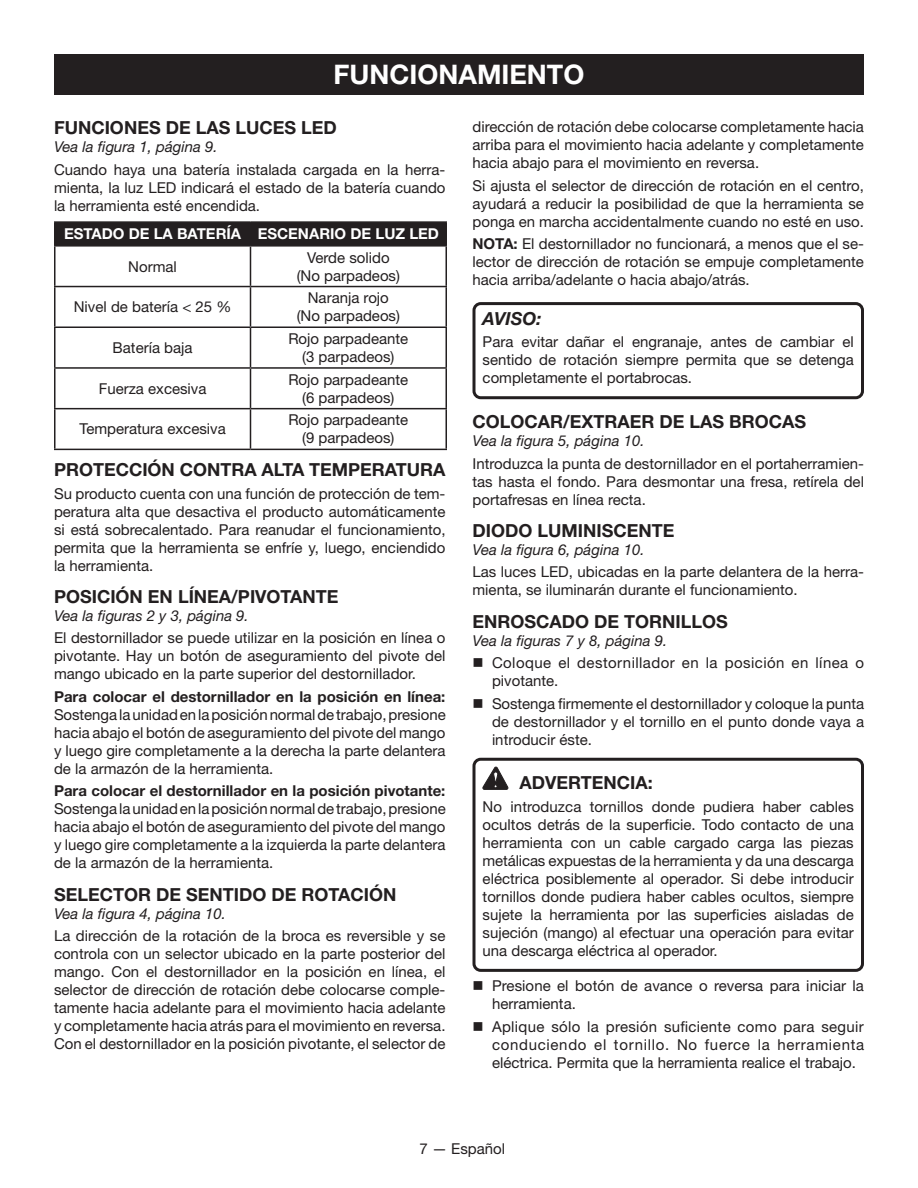
<style>
.page{position:relative;width:918px;height:1188px;background:#fff}
.page>*{position:absolute;margin:0;border:0;box-sizing:border-box;transform-origin:0 0}
.HEADING{font:700 27px "Helvetica Neue LT Std";color:#fff}
.Heading_2_no_space{font:700 18px "Helvetica Neue LT Std";color:#231f20}
.Warning{font:700 18px "Helvetica Neue LT Std";color:#231f20}
.Notice{font:italic 700 18px "Helvetica Neue LT Std";color:#231f20}
.Body_text{font:15px/18px "Helvetica Neue LT Std";color:#231f20;text-align:justify}
.Warning_text{font:15px/18px "Helvetica Neue LT Std";color:#231f20;text-align:justify}
.See_figure{font:italic 15px "Helvetica Neue LT Std";color:#231f20}
.NOTE_in_body{font:15px/18px "Helvetica Neue LT Std";color:#231f20;text-align:justify}
.Notice_text{font:15px/18px "Helvetica Neue LT Std";color:#231f20;text-align:justify}
.Warning_text-2{font:15px/18px "Helvetica Neue LT Std";letter-spacing:.03em;color:#231f20}
.Body_text-2{font:700 15px "Helvetica Neue LT Std";color:#fff}
.s1{font-weight:700}
</style>
<div class="page">
<div style="left:54px;top:54px;width:810px;height:40px;background:#231f20"></div>
<hr style="left:54px;top:247px;width:2px;height:39px;background:#231f20">
<hr style="left:250px;top:247px;width:1px;height:39px;background:#231f20">
<hr style="left:446px;top:247px;width:1px;height:39px;background:#231f20">
<hr style="left:54px;top:286px;width:196px;height:1px;background:#231f20">
<hr style="left:54px;top:287px;width:2px;height:39px;background:#231f20">
<hr style="left:250px;top:286px;width:197px;height:1px;background:#231f20">
<hr style="left:250px;top:287px;width:1px;height:39px;background:#231f20">
<hr style="left:446px;top:287px;width:1px;height:39px;background:#231f20">
<hr style="left:54px;top:326px;width:196px;height:2px;background:#231f20">
<hr style="left:54px;top:328px;width:2px;height:39px;background:#231f20">
<hr style="left:250px;top:326px;width:197px;height:2px;background:#231f20">
<hr style="left:250px;top:328px;width:1px;height:39px;background:#231f20">
<hr style="left:446px;top:328px;width:1px;height:39px;background:#231f20">
<hr style="left:54px;top:367px;width:196px;height:2px;background:#231f20">
<hr style="left:54px;top:369px;width:2px;height:39px;background:#231f20">
<hr style="left:250px;top:367px;width:197px;height:2px;background:#231f20">
<hr style="left:250px;top:369px;width:1px;height:39px;background:#231f20">
<hr style="left:446px;top:369px;width:1px;height:39px;background:#231f20">
<hr style="left:54px;top:408px;width:196px;height:1px;background:#231f20">
<hr style="left:54px;top:409px;width:2px;height:40px;background:#231f20">
<hr style="left:250px;top:408px;width:197px;height:1px;background:#231f20">
<hr style="left:250px;top:409px;width:1px;height:40px;background:#231f20">
<hr style="left:446px;top:409px;width:1px;height:40px;background:#231f20">
<hr style="left:54px;top:449px;width:196px;height:1px;background:#231f20">
<hr style="left:250px;top:449px;width:197px;height:1px;background:#231f20">
<hr style="left:54px;top:221px;width:196px;height:2px;background:#231f20">
<hr style="left:54px;top:223px;width:2px;height:22px;background:#231f20">
<hr style="left:250px;top:221px;width:197px;height:2px;background:#231f20">
<div style="left:56px;top:222px;width:391px;height:23px;background:#231f20"></div>
<hr style="left:54px;top:245px;width:196px;height:2px;background:#231f20">
<hr style="left:250px;top:245px;width:197px;height:2px;background:#231f20">
<div style="left:472px;top:302px;width:392px;height:97px;border:3px solid #231f20;border-radius:7px"></div>
<div style="left:472px;top:758px;width:392px;height:214px;border:3px solid #231f20;border-radius:7px"></div>
<svg style="left:483px;top:767px;width:25px;height:22px"></svg>
<p class="HEADING" style="left:334px;top:58px;width:252px">FUNCIONAMIENTO</p>
<p class="Heading_2_no_space" style="left:54px;top:117px;width:284px">FUNCIONES DE LAS LUCES LED</p>
<p class="See_figure" style="left:54px;top:138px;width:165px">Vea la figura 1, página 9.</p>
<p class="Body_text" style="left:54px;top:160px;width:393px">Cuando haya una batería instalada cargada en la herra&shy;mienta, la luz LED indicará el estado de la batería cuando la herramienta esté encendida.</p>
<p class="Body_text-2" style="left:64px;top:224px;width:179px">ESTADO DE LA BATERÍA</p>
<p class="Body_text-2" style="left:258px;top:224px;width:183px">ESCENARIO DE LUZ LED</p>
<p class="Body_text" style="left:128px;top:257px;width:50px">Normal</p>
<p class="Body_text" style="left:297px;top:248px;width:105px;text-align:center">Verde solido (No parpadeos)</p>
<p class="Body_text" style="left:74px;top:298px;width:159px">Nivel de batería &lt; 25 %</p>
<p class="Body_text" style="left:297px;top:289px;width:105px;text-align:center">Naranja rojo (No parpadeos)</p>
<p class="Body_text" style="left:113px;top:338px;width:81px">Batería baja</p>
<p class="Body_text" style="left:288px;top:329px;width:122px;text-align:center">Rojo parpadeante (3 parpadeos)</p>
<p class="Body_text" style="left:99px;top:379px;width:109px">Fuerza excesiva</p>
<p class="Body_text" style="left:288px;top:370px;width:122px;text-align:center">Rojo parpadeante (6 parpadeos)</p>
<p class="Body_text" style="left:79px;top:420px;width:148px">Temperatura excesiva</p>
<p class="Body_text" style="left:288px;top:411px;width:122px;text-align:center">Rojo parpadeante (9 parpadeos)</p>
<p class="Heading_2_no_space" style="left:54px;top:459px;width:393px">PROTECCIÓN CONTRA ALTA TEMPERATURA</p>
<p class="Body_text" style="left:54px;top:484px;width:393px">Su producto cuenta con una función de protección de tem&shy;peratura alta que desactiva el producto automáticamente si está sobrecalentado. Para reanudar el funcionamiento, permita que la herramienta se enfríe y, luego, enciendido la herramienta.</p>
<p class="Heading_2_no_space" style="left:54px;top:585px;width:286px">POSICIÓN EN LÍNEA/PIVOTANTE</p>
<p class="See_figure" style="left:54px;top:606px;width:196px">Vea la figuras 2 y 3, página 9.</p>
<p class="Body_text" style="left:54px;top:629px;width:393px">El destornillador se puede utilizar en la posición en línea o pivotante. Hay un botón de aseguramiento del pivote del mango ubicado en la parte superior del destornillador.</p>
<p class="Body_text" style="left:54px;top:687px;width:393px"><span class="s1">Para colocar el destornillador en la posición en línea:<br></span>Sostenga la unidad en la posición normal de trabajo, presione hacia abajo el botón de aseguramiento del pivote del mango y luego gire completamente a la derecha la parte delantera de la armazón de la herramienta.</p>
<p class="Body_text" style="left:54px;top:782px;width:393px"><span class="s1">Para colocar el destornillador en la posición pivotante:<br></span>Sostenga la unidad en la posición normal de trabajo, presione hacia abajo el botón de aseguramiento del pivote del mango y luego gire completamente a la izquierda la parte delantera de la armazón de la herramienta.</p>
<p class="Heading_2_no_space" style="left:54px;top:883px;width:344px">SELECTOR DE SENTIDO DE ROTACIÓN</p>
<p class="See_figure" style="left:54px;top:904px;width:174px">Vea la figura 4, página 10.</p>
<p class="Body_text" style="left:54px;top:926px;width:393px">La dirección de la rotación de la broca es reversible y se controla con un selector ubicado en la parte posterior del mango. Con el destornillador en la posición en línea, el selector de dirección de rotación debe colocarse comple&shy;tamente hacia adelante para el movimiento hacia adelante y completamente hacia atrás para el movimiento en reversa.<br>Con el destornillador en la posición pivotante, el selector de</p>
<p class="Body_text" style="left:472px;top:118px;width:393px">dirección de rotación debe colocarse completamente hacia arriba para el movimiento hacia adelante y completamente hacia abajo para el movimiento en reversa.</p>
<p class="Body_text" style="left:472px;top:176px;width:393px">Si ajusta el selector de dirección de rotación en el centro, ayudará a reducir la posibilidad de que la herramienta se ponga en marcha accidentalmente cuando no esté en uso.</p>
<p class="NOTE_in_body" style="left:472px;top:235px;width:393px"><span class="s1">NOTA:</span> El destornillador no funcionará, a menos que el se&shy;lector de dirección de rotación se empuje completamente hacia arriba/adelante o hacia abajo/atrás.</p>
<p class="Notice" style="left:483px;top:307px;width:61px">AVISO:</p>
<p class="Notice_text" style="left:483px;top:333px;width:373px">Para evitar dañar el engranaje, antes de cambiar el sentido de rotación siempre permita que se detenga completamente el portabrocas.</p>
<p class="Heading_2_no_space" style="left:472px;top:411px;width:335px">COLOCAR/EXTRAER DE LAS BROCAS</p>
<p class="See_figure" style="left:472px;top:432px;width:174px">Vea la figura 5, página 10.</p>
<p class="Body_text" style="left:472px;top:454px;width:393px">Introduzca la punta de destornillador en el portaherramien&shy;tas hasta el fondo. Para desmontar una fresa, retírela del portafresas en línea recta.</p>
<p class="Heading_2_no_space" style="left:472px;top:519px;width:203px">DIODO LUMINISCENTE</p>
<p class="See_figure" style="left:472px;top:540px;width:174px">Vea la figura 6, página 10.</p>
<p class="Body_text" style="left:472px;top:563px;width:393px">Las luces LED, ubicadas en la parte delantera de la herra&shy;mienta, se iluminarán durante el funcionamiento.</p>
<p class="Heading_2_no_space" style="left:472px;top:610px;width:257px">ENROSCADO DE TORNILLOS</p>
<p class="See_figure" style="left:472px;top:631px;width:196px">Vea la figuras 7 y 8, página 9.</p>
<p class="Warning_text-2" style="left:492px;top:653px;width:374px">Coloque el destornillador en la posición en línea o pivotante.</p>
<p class="Warning_text" style="left:492px;top:694px;width:374px">Sostenga firmemente el destornillador y coloque la punta de destornillador y el tornillo en el punto donde vaya a introducir éste.</p>
<p class="Warning" style="left:519px;top:772px;width:135px">ADVERTENCIA:</p>
<p class="Warning_text" style="left:483px;top:797px;width:373px">No introduzca tornillos donde pudiera haber cables ocultos detrás de la superficie. Todo contacto de una herramienta con un cable cargado carga las piezas metálicas expuestas de la herramienta y da una descarga eléctrica posiblemente al operador. Si debe introducir tornillos donde pudiera haber cables ocultos, siempre sujete la herramienta por las superficies aisladas de sujeción (mango) al efectuar una operación para evitar una descarga eléctrica al operador.</p>
<p class="Warning_text" style="left:492px;top:977px;width:373px">Presione el botón de avance o reversa para iniciar la herramienta.</p>
<p class="Warning_text" style="left:492px;top:1017px;width:374px">Aplique sólo la presión suficiente como para seguir conduciendo el tornillo. No fuerce la herramienta eléctrica. Permita que la herramienta realice el trabajo.</p>
<p class="Warning_text" style="left:420px;top:1139px;width:87px">7 — Español</p>
</div>
